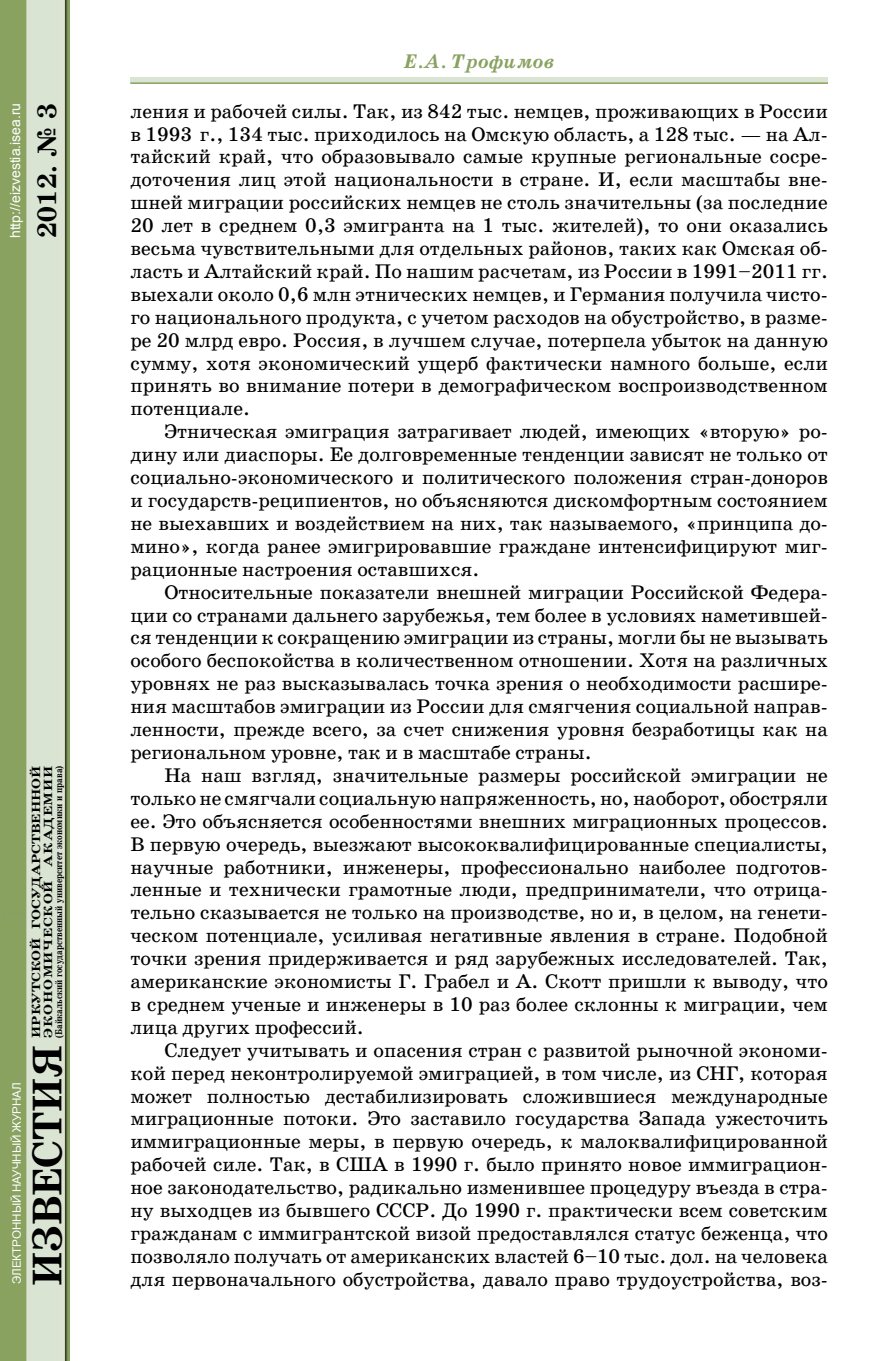
<style>
.page{position:relative;width:896px;height:1361px;background:#fff}
.page>*{position:absolute;margin:0;border:0;box-sizing:border-box;transform-origin:0 0}
.t1{font:700 42px "School Book C";color:#000}
.t2{font:700 27px "School Book C";color:#000}
.t3{font:20px/22.8px "School Book C";color:#000;text-align:justify}
.t4{font:italic 700 20px "School Book C";color:#89a260}
.t5{font:14px "Arial";color:#fff}
.t6{font:700 12px/12px "School Book C";color:#000;scale:1.25 1}
.t7{font:11.6px "Arial";color:#fff}
.t8{font:700 10px "School Book C";color:#000;scale:.85 1}
</style>
<div class="page">
<div style="left:130px;top:77px;width:698px;height:7px;background:#dbe4d3"></div>
<img style="left:0;top:0;width:70px;height:1361px">
<hr style="left:130px;top:82px;width:698px;height:2px;background:#89a260">
<p class="t5" style="left:6px;top:238px;width:137px;rotate:-90deg">http://eizvestia.isea.ru</p>
<h2 class="t2" style="left:32px;top:238px;width:136px;rotate:-90deg">2012. № 3</h2>
<p class="t7" style="left:9px;top:1284px;width:203px;rotate:-90deg">ЭЛЕКТРОННЫЙ НАУЧНЫЙ ЖУРНАЛ</p>
<p class="t6" style="left:30px;top:1037px;width:219px;rotate:-90deg">ИРКУТСКОЙ ГОСУДАРСТВЕННОЙ<br>ЭКОНОМИЧЕСКОЙ АКАДЕМИИ</p>
<p class="t8" style="left:53px;top:1037px;width:322px;rotate:-90deg">(Байкальский государственный университет экономики и права)</p>
<h1 class="t1" style="left:24px;top:1286px;width:243px;rotate:-90deg">ИЗВЕСТИЯ</h1>
<p class="t4" style="left:404px;top:51px;width:152px">Е.А. Трофимов</p>
<p class="t3" style="left:130px;top:100px;width:699px">ления и рабочей силы. Так, из 842 тыс. немцев, проживающих в России в 1993 г., 134 тыс. приходилось на Омскую область, а 128 тыс. — на Ал&shy;тайский край, что образовывало самые крупные региональные сосре&shy;доточения лиц этой национальности в стране. И, если масштабы вне&shy;шней миграции российских немцев не столь значительны (за последние 20 лет в среднем 0,3 эмигранта на 1 тыс. жителей), то они оказались весьма чувствительными для отдельных районов, таких как Омская об&shy;ласть и Алтайский край. По нашим расчетам, из России в 1991–2011 гг. выехали около 0,6 млн этнических немцев, и Германия получила чисто&shy;го национального продукта, с учетом расходов на обустройство, в разме&shy;ре 20 млрд евро. Россия, в лучшем случае, потерпела убыток на данную сумму, хотя экономический ущерб фактически намного больше, если принять во внимание потери в демографическом воспроизводственном потенциале.</p>
<p class="t3" style="left:130px;top:420px;width:699px;text-indent:34px">Этническая эмиграция затрагивает людей, имеющих «вторую» ро&shy;дину или диаспоры. Ее долговременные тенденции зависят не только от социально-экономического и политического положения стран-доноров и государств-реципиентов, но объясняются дискомфортным состоянием не выехавших и воздействием на них, так называемого, «принципа до&shy;мино», когда ранее эмигрировавшие граждане интенсифицируют миг&shy;рационные настроения оставшихся.</p>
<p class="t3" style="left:130px;top:581px;width:699px;text-indent:34px">Относительные показатели внешней миграции Российской Федера&shy;ции со странами дальнего зарубежья, тем более в условиях наметившей&shy;ся тенденции к сокращению эмиграции из страны, могли бы не вызывать особого беспокойства в количественном отношении. Хотя на различных уровнях не раз высказывалась точка зрения о необходимости расшире&shy;ния масштабов эмиграции из России для смягчения социальной направ&shy;ленности, прежде всего, за счет снижения уровня безработицы как на региональном уровне, так и в масштабе страны.</p>
<p class="t3" style="left:130px;top:764px;width:699px;text-indent:34px">На наш взгляд, значительные размеры российской эмиграции не только не смягчали социальную напряженность, но, наоборот, обостряли ее. Это объясняется особенностями внешних миграционных процессов.<br>В первую очередь, выезжают высококвалифицированные специалисты, научные работники, инженеры, профессионально наиболее подготов&shy;ленные и технически грамотные люди, предприниматели, что отрица&shy;тельно сказывается не только на производстве, но и, в целом, на генети&shy;ческом потенциале, усиливая негативные явления в стране. Подобной точки зрения придерживается и ряд зарубежных исследователей. Так, американские экономисты Г. Грабел и А. Скотт пришли к выводу, что в среднем ученые и инженеры в 10 раз более склонны к миграции, чем лица других профессий.</p>
<p class="t3" style="left:130px;top:1039px;width:699px;text-indent:34px">Следует учитывать и опасения стран с развитой рыночной экономи&shy;кой перед неконтролируемой эмиграцией, в том числе, из СНГ, которая может полностью дестабилизировать сложившиеся международные миграционные потоки. Это заставило государства Запада ужесточить иммиграционные меры, в первую очередь, к малоквалифицированной рабочей силе. Так, в США в 1990 г. было принято новое иммиграцион&shy;ное законодательство, радикально изменившее процедуру въезда в стра&shy;ну выходцев из бывшего СССР. До 1990 г. практически всем советским гражданам с иммигрантской визой предоставлялся статус беженца, что позволяло получать от американских властей 6–10 тыс. дол. на человека для первоначального обустройства, давало право трудоустройства, воз-</p>
</div>
